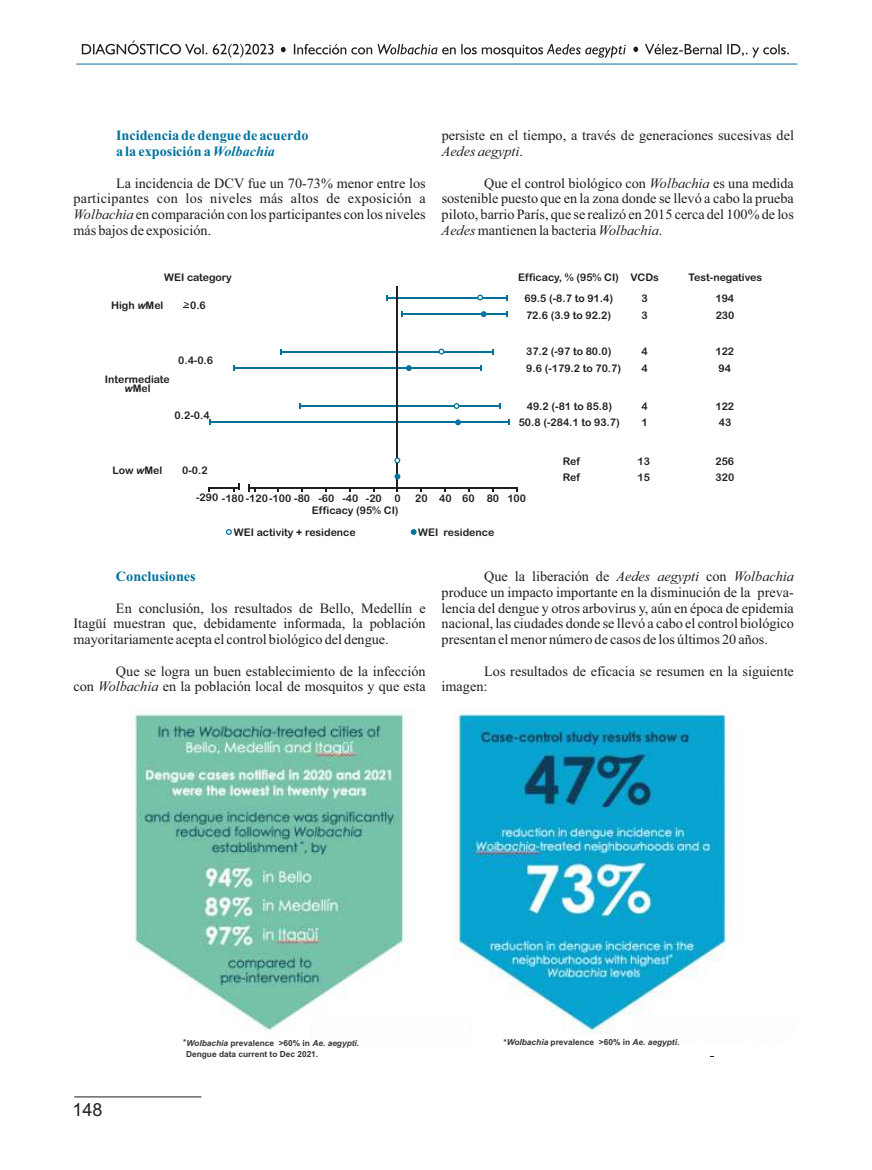
<style>
.page{position:relative;width:872px;height:1170px;background:#fff}
.page>*{position:absolute;margin:0;border:0;box-sizing:border-box;transform-origin:0 0}
.t1{font:18px "Arial";color:#201e1e}
.t2{font:14.25px/15.8px "Times New Roman";color:#201e1e;text-align:justify}
.t3{font:700 14.25px/15.8px "Times New Roman";color:#00729e}
.t4{font:10.5px/9.4px "Arial Rounded MT Bold";color:#201e1e;text-align:center}
.t5{font:italic 700 8.4px "Arial";color:#373435}
.t6{font:700 8.4px "Arial";color:#373435}
.s1{font-style:italic}
.s2{font-family:"Arial"}
.s3{font-family:"Arial";font-weight:700;font-style:italic}
.s4{font-style:normal}
</style>
<div class="page">
<hr style="left:74px;top:1096px;width:127px;height:1px;background:#201e1e">
<img style="left:132px;top:707px;width:594px;height:328px">
<div style="left:312px;top:1018px;width:156px;height:27px;background:#fefefe"></div>
<div style="left:635px;top:1019px;width:156px;height:20px;background:#fefefe"></div>
<hr style="left:388px;top:297px;width:119px;height:1px;background:#00729e">
<svg style="left:477px;top:294px;width:6px;height:6px"></svg>
<hr style="left:403px;top:313px;width:104px;height:2px;background:#00729e">
<svg style="left:401px;top:311px;width:2px;height:6px"></svg>
<svg style="left:481px;top:311px;width:5px;height:6px"></svg>
<hr style="left:282px;top:351px;width:210px;height:1px;background:#00729e">
<hr style="left:235px;top:367px;width:245px;height:2px;background:#00729e">
<svg style="left:406px;top:365px;width:6px;height:6px"></svg>
<hr style="left:301px;top:405px;width:199px;height:2px;background:#00729e">
<svg style="left:299px;top:403px;width:2px;height:6px"></svg>
<hr style="left:211px;top:421px;width:298px;height:2px;background:#00729e">
<svg style="left:209px;top:419px;width:2px;height:6px"></svg>
<svg style="left:455px;top:419px;width:6px;height:6px"></svg>
<hr style="left:397px;top:286px;width:1px;height:205px;background:#201e1e">
<svg style="left:234px;top:483px;width:6px;height:8px"></svg>
<hr style="left:208px;top:487px;width:31px;height:1px;background:#201e1e">
<hr style="left:248px;top:487px;width:269px;height:1px;background:#201e1e">
<svg style="left:248px;top:484px;width:7px;height:7px"></svg>
<svg style="left:394px;top:473px;width:6px;height:6px"></svg>
<svg style="left:438px;top:348px;width:6px;height:6px"></svg>
<svg style="left:454px;top:403px;width:5px;height:6px"></svg>
<svg style="left:394px;top:457px;width:6px;height:6px"></svg>
<svg style="left:226px;top:529px;width:6px;height:6px"></svg>
<svg style="left:411px;top:529px;width:5px;height:6px"></svg>
<hr style="left:76px;top:64px;width:721px;height:1px;background:#00729e">
<svg style="left:82px;top:40px;width:707px;height:18px"></svg>
<p class="t3" style="left:116px;top:129px;width:194px">Incidencia de dengue de acuerdo a la exposición a <span class="s1">Wolbachia</span></p>
<p class="t2" style="left:73px;top:176px;width:354px;text-indent:43px">La incidencia de DCV fue un 70-73% menor entre los participantes con los niveles más altos de exposición a <span class="s1">Wolbachia</span> en comparación con los participantes con los niveles más bajos de exposición.</p>
<p class="t2" style="left:441px;top:129px;width:354px">persiste en el tiempo, a través de generaciones sucesivas del<br><span class="s1">Aedes aegypti</span>.</p>
<p class="t2" style="left:441px;top:176px;width:354px;text-indent:43px">Que el control biológico con <span class="s1">Wolbachia</span> es una medida sostenible puesto que en la zona donde se llevó a cabo la prueba piloto, barrio París, que se realizó en 2015 cerca del 100% de los <span class="s1">Aedes</span>mantienen la bacteria <span class="s1">Wolbachia</span>.</p>
<p class="t4" style="left:164px;top:273px;width:69px">WEI category</p>
<p class="t4" style="left:518px;top:273px;width:142px">Efficacy, % (95% CI) VCDs</p>
<p class="t4" style="left:688px;top:273px;width:75px">Test-negatives</p>
<p class="t4" style="left:183px;top:301px;width:24px"><span class="s2">&gt;</span>0.6</p>
<p class="t4" style="left:524px;top:295px;width:90px">69.5 (-8.7 to 91.4)</p>
<p class="t4" style="left:641px;top:295px;width:8px">3</p>
<p class="t4" style="left:715px;top:295px;width:20px">194</p>
<p class="t4" style="left:526px;top:311px;width:87px">72.6 (3.9 to 92.2)</p>
<p class="t4" style="left:641px;top:311px;width:8px">3</p>
<p class="t4" style="left:715px;top:311px;width:20px">230</p>
<p class="t4" style="left:526px;top:347px;width:87px">37.2 (-97 to 80.0)</p>
<p class="t4" style="left:641px;top:347px;width:8px">4</p>
<p class="t4" style="left:715px;top:347px;width:20px">122</p>
<p class="t4" style="left:526px;top:364px;width:96px">9.6 (-179.2 to 70.7)</p>
<p class="t4" style="left:641px;top:364px;width:8px">4</p>
<p class="t4" style="left:718px;top:364px;width:14px">94</p>
<p class="t4" style="left:527px;top:402px;width:87px">49.2 (-81 to 85.8)</p>
<p class="t4" style="left:641px;top:402px;width:8px">4</p>
<p class="t4" style="left:715px;top:402px;width:20px">122</p>
<p class="t4" style="left:519px;top:419px;width:103px">50.8 (-284.1 to 93.7)</p>
<p class="t4" style="left:641px;top:418px;width:8px">1</p>
<p class="t4" style="left:719px;top:418px;width:14px">43</p>
<p class="t4" style="left:563px;top:457px;width:19px">Ref</p>
<p class="t4" style="left:637px;top:457px;width:14px">13</p>
<p class="t4" style="left:715px;top:457px;width:20px">256</p>
<p class="t4" style="left:563px;top:473px;width:19px">Ref</p>
<p class="t4" style="left:637px;top:473px;width:14px">15</p>
<p class="t4" style="left:715px;top:473px;width:20px">320</p>
<p class="t4" style="left:111px;top:301px;width:54px">High <span class="s3">w</span>Mel</p>
<p class="t4" style="left:178px;top:357px;width:37px">0.4-0.6</p>
<p class="t4" style="left:105px;top:375px;width:67px">Intermediate <span class="s3">w</span>Mel</p>
<p class="t4" style="left:175px;top:411px;width:37px">0.2-0.4</p>
<p class="t4" style="left:182px;top:466px;width:27px">0-0.2</p>
<p class="t4" style="left:112px;top:466px;width:51px">Low <span class="s3">w</span>Mel</p>
<p class="t4" style="left:196px;top:494px;width:206px">-290 -180 -120-100 -80 -60 -40 -20 0</p>
<p class="t4" style="left:415px;top:494px;width:112px">20 40 60 80 100</p>
<p class="t4" style="left:312px;top:506px;width:88px">Efficacy (95% CI)</p>
<p class="t4" style="left:234px;top:528px;width:123px">WEI activity + residence</p>
<p class="t4" style="left:418px;top:528px;width:78px">WEI residence</p>
<p class="t3" style="left:116px;top:570px;width:81px">Conclusiones</p>
<p class="t2" style="left:73px;top:601px;width:354px;text-indent:43px">En conclusión, los resultados de Bello, Medellín e Itagüí muestran que, debidamente informada, la población mayoritariamente acepta el control biológico del dengue.</p>
<p class="t2" style="left:73px;top:664px;width:354px;text-align:right">Que se logra un buen establecimiento de la infección<br>con <span class="s1">Wolbachia</span> en la población local de mosquitos y que esta</p>
<p class="t2" style="left:441px;top:569px;width:354px;text-indent:43px">Que la liberación de <span class="s1">Aedes aegypti</span> con <span class="s1">Wolbachia </span>produce un impacto importante en la disminución de la preva&shy;lencia del dengue y otros arbovirus y, aún en época de epidemia nacional, las ciudades donde se llevó a cabo el control biológico presentan el menor número de casos de los últimos 20 años.</p>
<p class="t2" style="left:441px;top:664px;width:354px;text-indent:43px">Los resultados de eficacia se resumen en la siguiente imagen:</p>
<p class="t1" style="left:72px;top:1102px;width:32px">148</p>
<p class="t5" style="left:183px;top:1039px;width:178px"><span class="s4">*</span>Wolbachia <span class="s4">prevalence &gt;60% in</span> Ae. aegypti<span class="s4">.</span></p>
<p class="t6" style="left:186px;top:1050px;width:134px">Dengue data current to Dec 2021.</p>
<p class="t5" style="left:503px;top:1039px;width:177px"><span class="s4">*</span>Wolbachia <span class="s4">prevalence &gt;60% in</span> Ae. aegypti<span class="s4">.</span></p>
</div>
